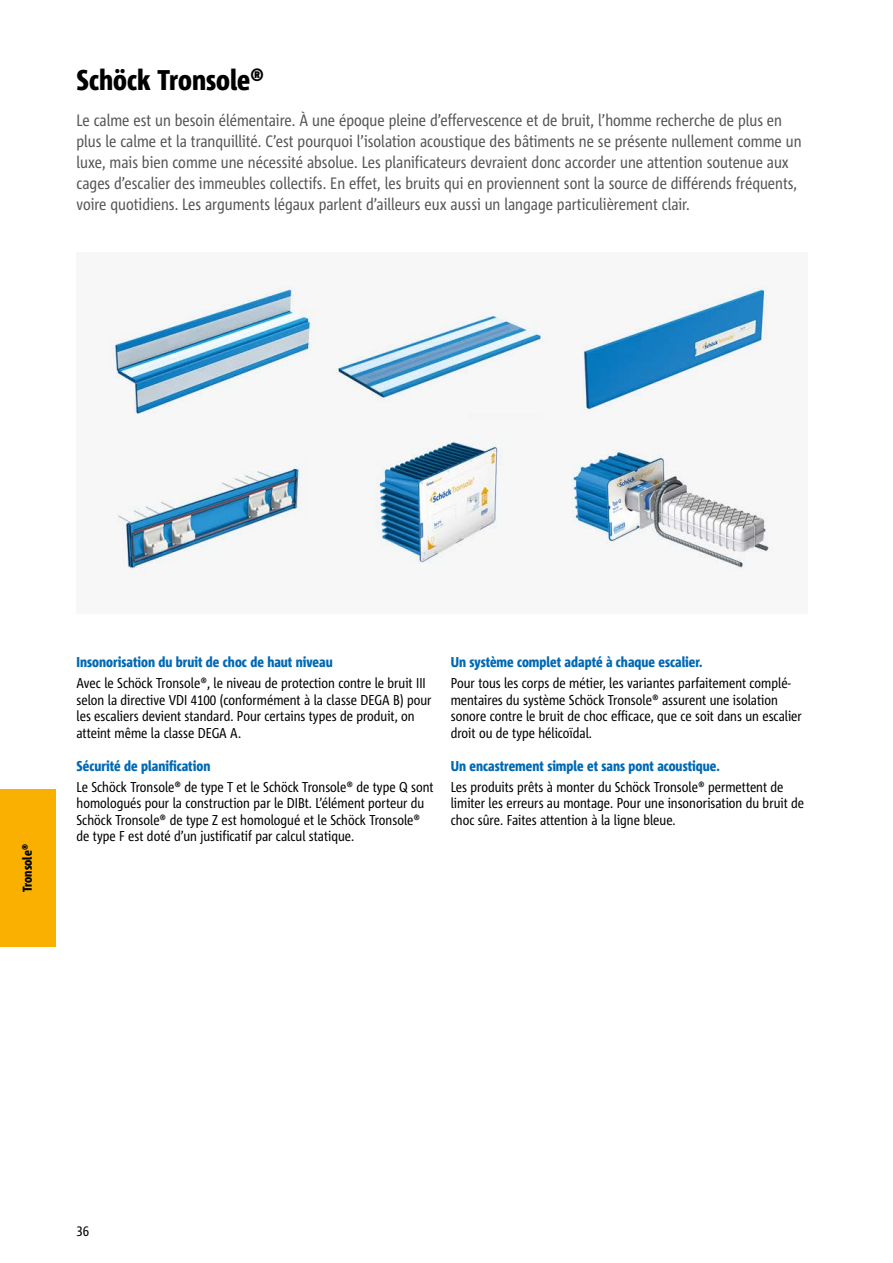
<style>
.page{position:relative;width:893px;height:1263px;background:#fff}
.page>*{position:absolute;margin:0;border:0;box-sizing:border-box;transform-origin:0 0}
.t1{font:800 28.5px "Corpid Cd Schoeck";color:#000}
.t2{font:16.5px/21px "Corpid Cd Schoeck";color:#565656}
.t3{font:14.25px/16.5px "Corpid Cd Schoeck";color:#000}
.t4{font:800 14.25px "Corpid Cd Schoeck";color:#0069b4}
.t5{font:800 12.75px "Corpid Cd Schoeck";color:#000}
</style>
<div class="page">
<div style="left:0;top:789px;width:55px;height:158px;background:#f9b000"></div>
<img style="left:110px;top:286px;width:664px;height:290px">
<h1 class="t1" style="left:77px;top:62px;width:189px">Schöck Tronsole®</h1>
<p class="t2" style="left:77px;top:109px;width:726px">Le calme est un besoin élémentaire. À une époque pleine d’effervescence et de bruit, l’homme recherche de plus en plus le calme et la tranquillité. C’est pourquoi l’isolation acoustique des bâtiments ne se présente nullement comme un luxe, mais bien comme une nécessité absolue. Les planificateurs devraient donc accorder une attention soutenue aux cages d’escalier des immeubles collectifs. En effet, les bruits qui en proviennent sont la source de différends fréquents, voire quotidiens. Les arguments légaux parlent d’ailleurs eux aussi un langage particulièrement clair.</p>
<p class="t5" style="left:19px;top:892px;width:49px;rotate:-90deg">Tronsole®</p>
<p class="t4" style="left:77px;top:653px;width:258px">Insonorisation du bruit de choc de haut niveau</p>
<p class="t3" style="left:77px;top:675px;width:357px">Avec le Schöck Tronsole®, le niveau de protection contre le bruit III selon la directive VDI 4100 (conformément à la classe DEGA B) pour les escaliers devient standard. Pour certains types de produit, on atteint même la classe DEGA A.</p>
<p class="t4" style="left:77px;top:757px;width:135px">Sécurité de planification</p>
<p class="t3" style="left:77px;top:778px;width:358px">Le Schöck Tronsole® de type T et le Schöck Tronsole® de type Q sont homologués pour la construction par le DIBt. L’élément porteur du Schöck Tronsole® de type Z est homologué et le Schöck Tronsole® de type F est doté d’un justificatif par calcul statique.</p>
<p class="t4" style="left:451px;top:653px;width:253px">Un système complet adapté à chaque escalier.</p>
<p class="t3" style="left:451px;top:675px;width:353px">Pour tous les corps de métier, les variantes parfaitement complé&shy;mentaires du système Schöck Tronsole® assurent une isolation sonore contre le bruit de choc efficace, que ce soit dans un escalier droit ou de type hélicoïdal.</p>
<p class="t4" style="left:451px;top:757px;width:271px">Un encastrement simple et sans pont acoustique.</p>
<p class="t3" style="left:451px;top:778px;width:355px">Les produits prêts à monter du Schöck Tronsole® permettent de limiter les erreurs au montage. Pour une insonorisation du bruit de choc sûre. Faites attention à la ligne bleue.</p>
<p class="t3" style="left:77px;top:1222px;width:14px">36</p>
</div>
